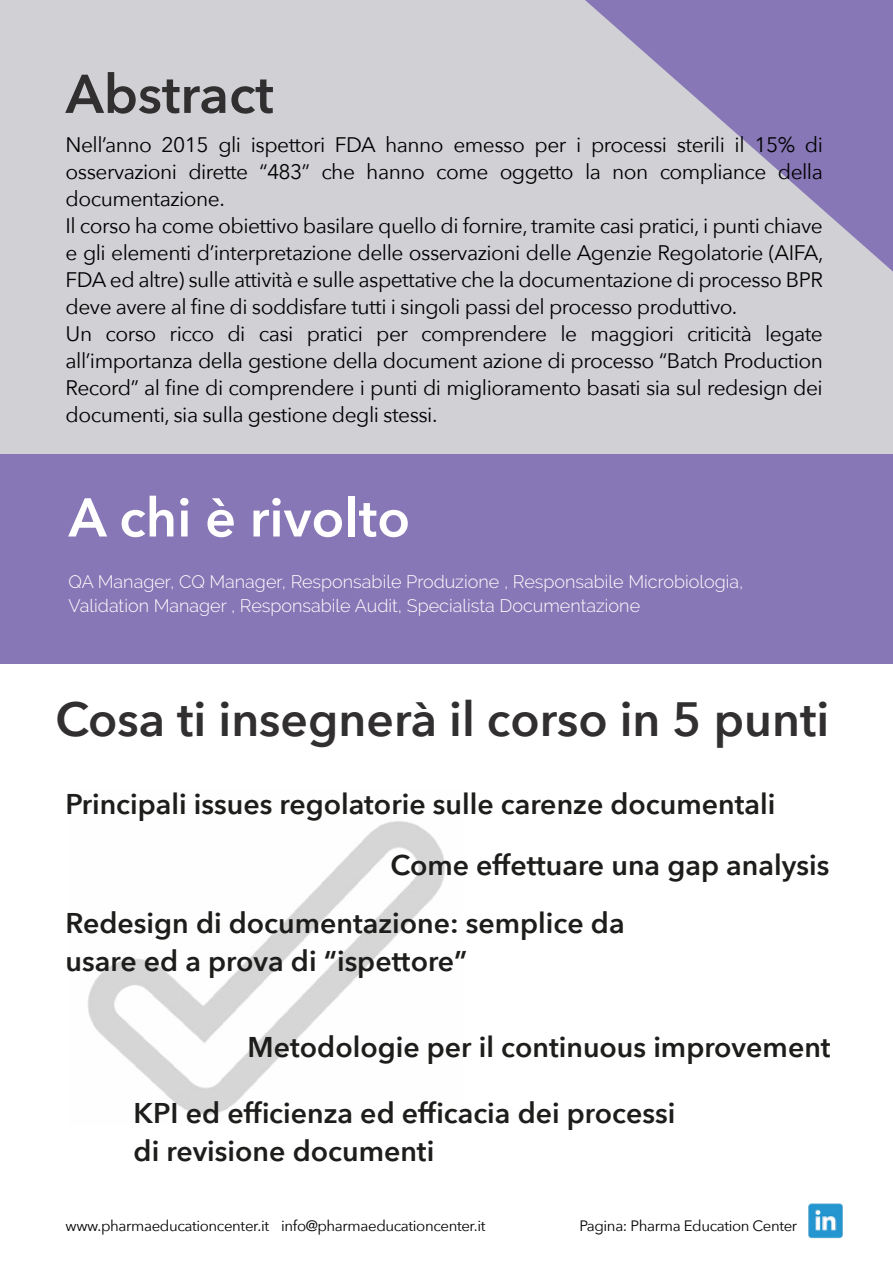
<style>
.page{position:relative;width:893px;height:1263px;background:#fff}
.page>*{position:absolute;margin:0;border:0;box-sizing:border-box;transform-origin:0 0}
.t1{font:600 54px "Avenir Next";color:#fff}
.t2{font:600 54px "Avenir Next";color:#312f2f}
.t3{font:600 48px "Avenir Next";color:#312f2f}
.t4{font:600 28.5px/37.5px "Avenir Next";color:#1d1d1b}
.t5{font:21px/27px "Avenir Next";letter-spacing:-.025em;color:#000101}
.t6{font:300 18px/24px "Raleway";color:#fff}
.t7{font:15px "Avenir Next";letter-spacing:-.025em;color:#000101}
</style>
<div class="page">
<img style="left:87px;top:821px;width:358px;height:294px">
<div style="left:0;top:0;width:893px;height:454px;background:#d1d1d5"></div>
<svg style="left:585px;top:0;width:308px;height:272px"></svg>
<div style="left:0;top:454px;width:893px;height:210px;background:#8877b6"></div>
<img style="left:808px;top:1203px;width:35px;height:36px">
<h1 class="t2" style="left:66px;top:48px;width:210px">Abstract</h1>
<p class="t5" style="left:66px;top:130px;width:759px">Nell’anno 2015 gli ispettori FDA hanno emesso per i processi sterili il 15% di osservazioni dirette “483” che hanno come oggetto la non compliance della documentazione.<br>Il corso ha come obiettivo basilare quello di fornire, tramite casi pratici, i punti chiave e gli elementi d’interpretazione delle osservazioni delle Agenzie Regolatorie (AIFA, FDA ed altre) sulle attività e sulle aspettative che la documentazione di processo BPR deve avere al fine di soddisfare tutti i singoli passi del processo produttivo.<br>Un corso ricco di casi pratici per comprendere le maggiori criticità legate all’importanza della gestione della document azione di processo “Batch Production Record” al fine di comprendere i punti di miglioramento basati sia sul redesign dei documenti, sia sulla gestione degli stessi.</p>
<h1 class="t1" style="left:69px;top:471px;width:343px">A chi è rivolto</h1>
<p class="t6" style="left:69px;top:569px;width:676px">QA Manager, CQ Manager, Responsabile Produzione , Responsabile Microbiologia,<br>Validation Manager , Responsabile Audit, Specialista Documentazione</p>
<h2 class="t3" style="left:55px;top:678px;width:775px">Cosa ti insegnerà il corso in 5 punti</h2>
<h3 class="t4" style="left:391px;top:773px;width:440px;line-height:61.2px;text-indent:-325px">Principali issues regolatorie sulle carenze documentali<br>Come effettuare una gap analysis</h3>
<h3 class="t4" style="left:66px;top:904px;width:561px">Redesign di documentazione: semplice da usare ed a prova di “ispettore”</h3>
<h3 class="t4" style="left:248px;top:1027px;width:584px">Metodologie per il continuous improvement</h3>
<h3 class="t4" style="left:134px;top:1094px;width:543px">KPI ed efficienza ed efficacia dei processi di revisione documenti</h3>
<p class="t7" style="left:66px;top:1213px;width:421px">www.pharmaeducationcenter.it info@pharmaeducationcenter.it</p>
<p class="t7" style="left:579px;top:1213px;width:219px">Pagina: Pharma Education Center</p>
</div>
